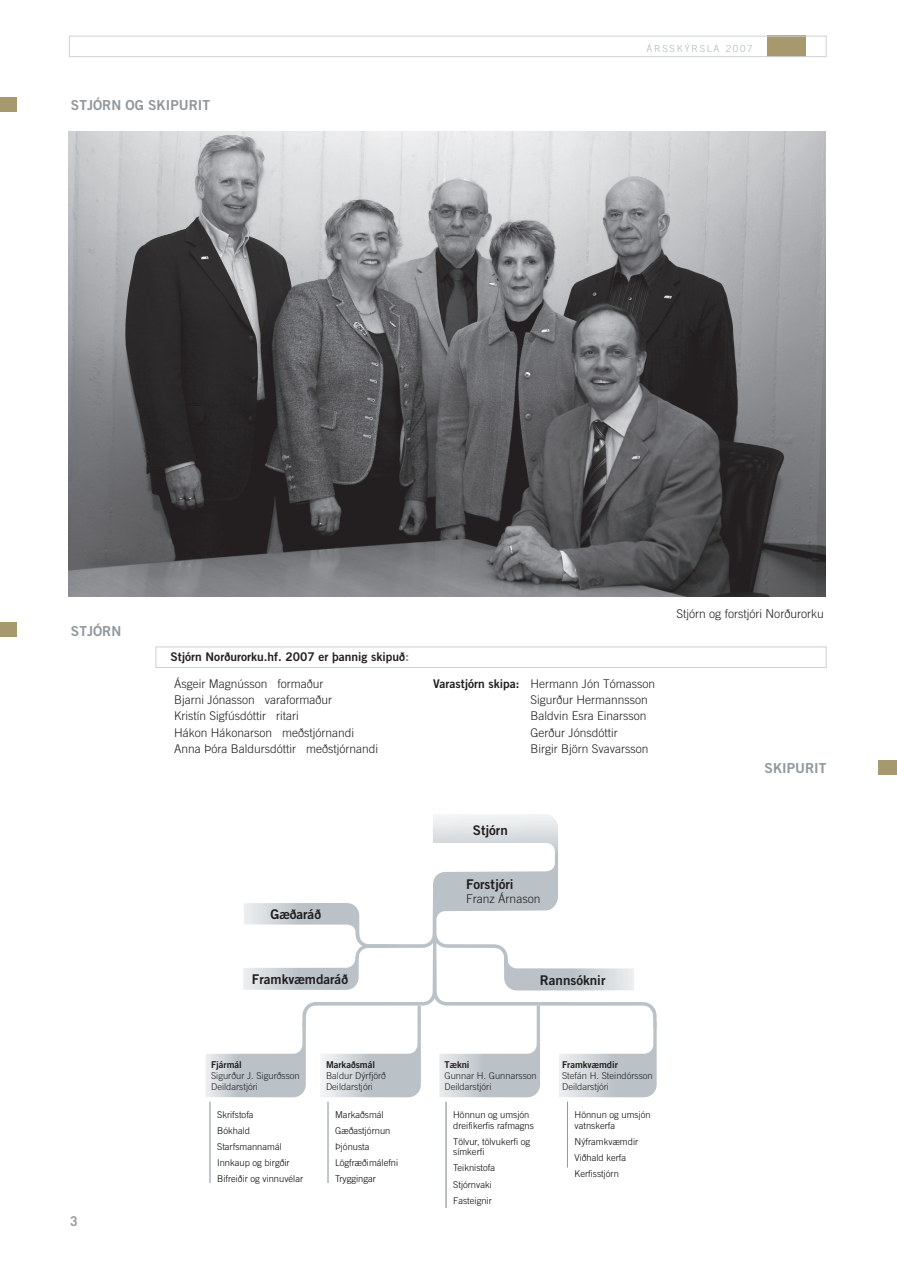
<style>
.page{position:relative;width:897px;height:1273px;background:#fff}
.page>*{position:absolute;margin:0;border:0;box-sizing:border-box;transform-origin:0 0}
.t1{font:13.8px "Trade Gothic Bold Two";color:#90979d}
.t2{font:700 13.5px "Trade Gothic";color:#9b9fa5}
.t3{font:13.35px "Trade Gothic Bold Two";color:#211e1e}
.t4{font:300 12px/16px "Trade Gothic";color:#231f20}
.t5{font:12px "Trade Gothic Bold Two";color:#231f20}
.t6{font:300 12px "Trade Gothic";color:#211e1e}
.t7{font:300 9.75px "Trade Gothic";letter-spacing:.175em;color:#b0b6b8}
.t8{font:300 9.45px/16px "Trade Gothic";color:#050504}
.t9{font:300 9.45px/11.2px "Trade Gothic";color:#211e1e}
.s1{font-size:13.8px;color:#90979d}
.s2{font-family:"Trade Gothic Bold Two";font-weight:400}
</style>
<div class="page">
<div style="left:766px;top:36px;width:39px;height:21px;background:#a7996e"></div>
<div style="left:69px;top:36px;width:757px;height:21px;border:1px solid #cdd3d5"></div>
<div style="left:0;top:97px;width:17px;height:14px;background:#a7996e"></div>
<div style="left:877px;top:760px;width:19px;height:15px;background:#a7996e"></div>
<div style="left:0;top:622px;width:17px;height:14px;background:#a7996e"></div>
<img style="left:68px;top:131px;width:756px;height:465px">
<svg style="left:206px;top:1027px;width:100px;height:70px"></svg>
<svg style="left:439px;top:1027px;width:101px;height:70px"></svg>
<svg style="left:320px;top:1027px;width:101px;height:70px"></svg>
<svg style="left:559px;top:1027px;width:97px;height:70px"></svg>
<svg style="left:243px;top:903px;width:59px;height:86px"></svg>
<svg style="left:302px;top:814px;width:354px;height:213px"></svg>
<hr style="left:209px;top:1101px;width:1px;height:81px;background:#8e989d">
<hr style="left:327px;top:1101px;width:1px;height:81px;background:#8e989d">
<hr style="left:445px;top:1101px;width:1px;height:106px;background:#8e989d">
<hr style="left:566px;top:1101px;width:1px;height:66px;background:#8e989d">
<div style="left:155px;top:646px;width:671px;height:22px;border:1px solid #cdd3d5"></div>
<p class="t1" style="left:71px;top:100px;width:141px">STJÓRN OG SKIPURIT</p>
<p class="t1" style="left:71px;top:625px;width:52px">STJÓRN</p>
<p class="t5" style="left:170px;top:652px;width:240px">Stjórn Norðurorku.hf. 2007 er þannig skipuð<span class="s1">:</span></p>
<p class="t7" style="left:646px;top:45px;width:107px">ÁRSSKÝRSLA 2007</p>
<p class="t4" style="left:676px;top:606px;width:149px">Stjórn og forstjóri Norðurorku</p>
<p class="t2" style="left:70px;top:1216px;width:9px">3</p>
<p class="t4" style="left:174px;top:677px;width:206px">Ásgeir Magnússon formaður<br>Bjarni Jónasson varaformaður<br>Kristín Sigfúsdóttir ritari<br>Hákon Hákonarson meðstjórnandi<br>Anna Þóra Baldursdóttir meðstjórnandi</p>
<p class="t4" style="left:530px;top:677px;width:126px">Hermann Jón Tómasson<br>Sigurður Hermannsson<br>Baldvin Esra Einarsson<br>Gerður Jónsdóttir<br>Birgir Björn Svavarsson</p>
<p class="t5" style="left:433px;top:679px;width:88px">Varastjórn skipa:</p>
<p class="t3" style="left:472px;top:824px;width:36px">Stjórn</p>
<p class="t3" style="left:270px;top:909px;width:52px">Gæðaráð</p>
<p class="t3" style="left:466px;top:879px;width:49px">Forstjóri</p>
<p class="t6" style="left:466px;top:894px;width:76px">Franz Árnason</p>
<p class="t3" style="left:252px;top:974px;width:98px">Framkvæmdaráð</p>
<p class="t3" style="left:539px;top:975px;width:67px">Rannsóknir</p>
<p class="t9" style="left:211px;top:1059px;width:90px"><span class="s2">Fjármál<br></span>Sigurður J. Sigurðsson<br>Deildarstjóri</p>
<p class="t9" style="left:326px;top:1059px;width:61px"><span class="s2">Markaðsmál<br></span>Baldur Dýrfjörð<br>Deildarstjóri</p>
<p class="t9" style="left:444px;top:1059px;width:94px"><span class="s2">Tækni<br></span>Gunnar H. Gunnarsson<br>Deildarstjóri</p>
<p class="t9" style="left:562px;top:1059px;width:92px"><span class="s2">Framkvæmdir<br></span>Stefán H. Steindórsson<br>Deildarstjóri</p>
<p class="t8" style="left:217px;top:1106px;width:87px">Skrifstofa<br>Bókhald<br>Starfsmannamál<br>Innkaup og birgðir<br>Bifreiðir og vinnuvélar</p>
<p class="t8" style="left:335px;top:1106px;width:65px">Markaðsmál<br>Gæðastjórnun<br>Þjónusta<br>Lögfræðimálefni<br>Tryggingar</p>
<p class="t8" style="left:453px;top:1109px;width:82px;line-height:10.6px">Hönnun og umsjón dreifikerfis rafmagns</p>
<p class="t8" style="left:574px;top:1109px;width:78px;line-height:10.6px">Hönnun og umsjón vatnskerfa</p>
<p class="t8" style="left:574px;top:1133px;width:65px">Nýframkvæmdir<br>Viðhald kerfa<br>Kerfisstjórn</p>
<p class="t8" style="left:453px;top:1136px;width:78px;line-height:10.6px">Tölvur, tölvukerfi og símkerfi</p>
<p class="t8" style="left:453px;top:1160px;width:43px">Teiknistofa<br>Stjórnvaki<br>Fasteignir</p>
<p class="t1" style="left:764px;top:763px;width:63px">SKIPURIT</p>
</div>
